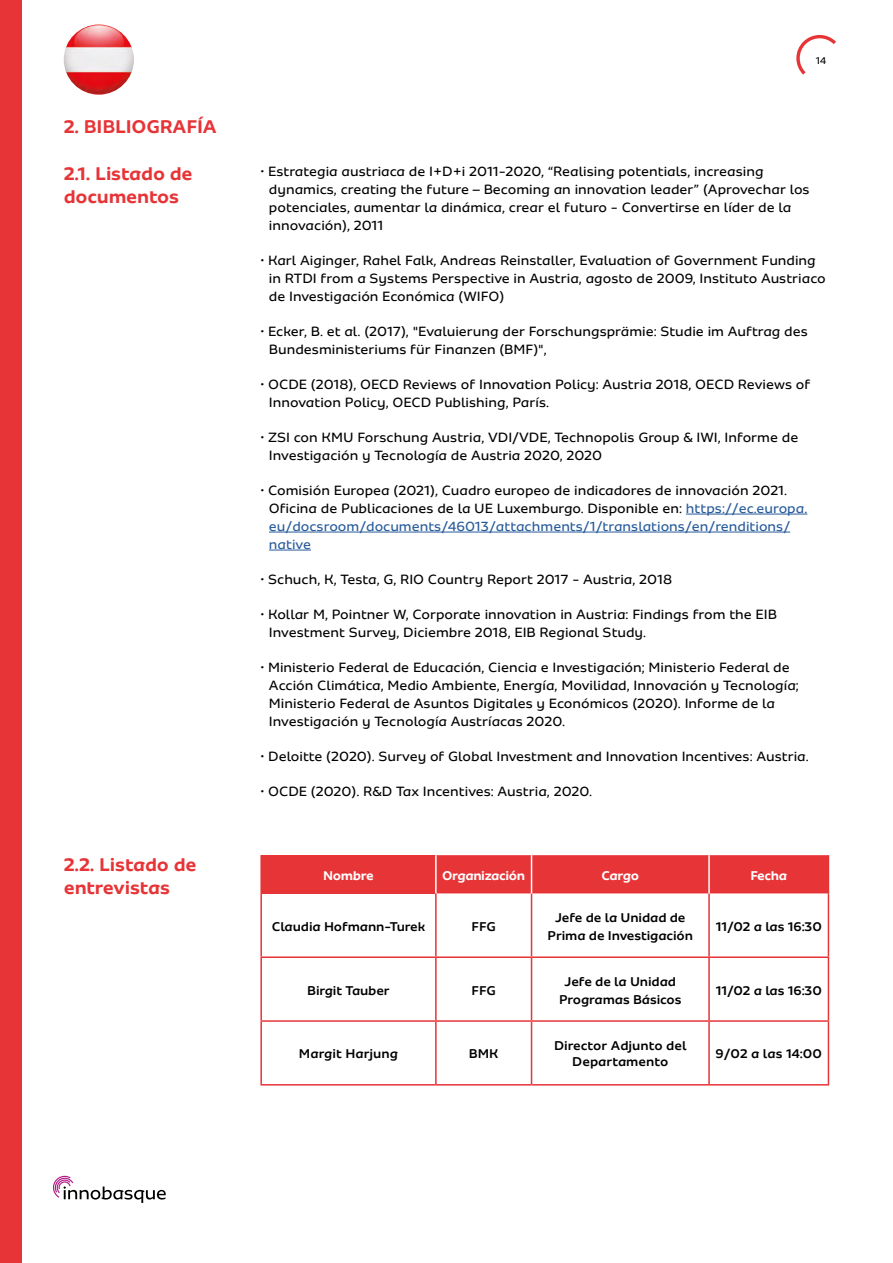
<style>
.page{position:relative;width:893px;height:1263px;background:#fff}
.page>*{position:absolute;margin:0;border:0;box-sizing:border-box;transform-origin:0 0}
.t1{font:700 19.5px/23.4px "Sua";letter-spacing:-.01em;color:#e73437}
.t2{font:14.25px/18px "Sua";color:#000}
.t3{font:500 13.5px/18px "Sua";letter-spacing:-.01em;color:#000;text-align:center}
.t4{font:700 13.5px "Sua";letter-spacing:-.03em;color:#fff}
.t5{font:10.5px "Sua";color:#000}
.s1{color:#275b9b}
</style>
<div class="page">
<div style="left:0;top:0;width:21px;height:1263px;background:#e73437"></div>
<img style="left:64px;top:25px;width:70px;height:70px;border-radius:35px">
<hr style="left:686px;top:514px;width:121px;height:1px;background:#275b9b">
<hr style="left:269px;top:532px;width:521px;height:1px;background:#275b9b">
<hr style="left:269px;top:550px;width:42px;height:1px;background:#275b9b">
<div style="left:261px;top:855px;width:175px;height:38px;background:#e73437"></div>
<div style="left:437px;top:855px;width:391px;height:38px;background:#e73437"></div>
<hr style="left:260px;top:893px;width:2px;height:63px;background:#e73437">
<hr style="left:435px;top:893px;width:2px;height:63px;background:#e73437">
<hr style="left:531px;top:893px;width:1px;height:63px;background:#e73437">
<hr style="left:708px;top:893px;width:2px;height:63px;background:#e73437">
<hr style="left:828px;top:893px;width:1px;height:63px;background:#e73437">
<hr style="left:260px;top:956px;width:176px;height:2px;background:#e73437">
<hr style="left:260px;top:958px;width:2px;height:62px;background:#e73437">
<hr style="left:436px;top:956px;width:95px;height:2px;background:#e73437">
<hr style="left:435px;top:958px;width:2px;height:62px;background:#e73437">
<hr style="left:531px;top:956px;width:178px;height:2px;background:#e73437">
<hr style="left:531px;top:958px;width:1px;height:62px;background:#e73437">
<hr style="left:709px;top:956px;width:120px;height:2px;background:#e73437">
<hr style="left:708px;top:958px;width:2px;height:62px;background:#e73437">
<hr style="left:828px;top:958px;width:1px;height:62px;background:#e73437">
<hr style="left:260px;top:1022px;width:2px;height:62px;background:#e73437">
<hr style="left:435px;top:1022px;width:2px;height:62px;background:#e73437">
<hr style="left:531px;top:1022px;width:1px;height:62px;background:#e73437">
<hr style="left:708px;top:1022px;width:2px;height:62px;background:#e73437">
<hr style="left:828px;top:1022px;width:1px;height:62px;background:#e73437">
<hr style="left:260px;top:1020px;width:176px;height:2px;background:#e73437">
<hr style="left:436px;top:1020px;width:95px;height:2px;background:#e73437">
<hr style="left:531px;top:1020px;width:178px;height:2px;background:#e73437">
<hr style="left:709px;top:1020px;width:120px;height:2px;background:#e73437">
<hr style="left:260px;top:1084px;width:176px;height:1px;background:#e73437">
<hr style="left:436px;top:1084px;width:95px;height:1px;background:#e73437">
<hr style="left:531px;top:1084px;width:178px;height:1px;background:#e73437">
<hr style="left:709px;top:1084px;width:120px;height:1px;background:#e73437">
<hr style="left:435px;top:855px;width:2px;height:38px;background:#fff">
<hr style="left:531px;top:855px;width:1px;height:38px;background:#fff">
<hr style="left:708px;top:855px;width:2px;height:38px;background:#fff">
<hr style="left:260px;top:855px;width:2px;height:38px;background:#e73437">
<hr style="left:828px;top:855px;width:1px;height:38px;background:#e73437">
<svg style="left:796px;top:35px;width:40px;height:40px"></svg>
<svg style="left:53px;top:1176px;width:113px;height:27px"></svg>
<h1 class="t1" style="left:64px;top:115px;width:154px">2. BIBLIOGRAFÍA</h1>
<h1 class="t1" style="left:64px;top:161px;width:130px">2.1. Listado de documentos</h1>
<h1 class="t1" style="left:64px;top:852px;width:134px">2.2. Listado de entrevistas</h1>
<p class="t5" style="left:816px;top:54px;width:12px">14</p>
<p class="t2" style="left:269px;top:162px;width:542px;text-indent:-9px">• Estrategia austriaca de I+D+i 2011-2020, “Realising potentials, increasing dynamics, creating the future – Becoming an innovation leader” (Aprovechar los potenciales, aumentar la dinámica, crear el futuro - Convertirse en líder de la innovación), 2011</p>
<p class="t2" style="left:269px;top:251px;width:558px;text-indent:-9px">• Karl Aiginger, Rahel Falk, Andreas Reinstaller, Evaluation of Government Funding in RTDI from a Systems Perspective in Austria, agosto de 2009, Instituto Austriaco de Investigación Económica (WIFO)</p>
<p class="t2" style="left:269px;top:322px;width:540px;text-indent:-9px">• Ecker, B. et al. (2017), "Evaluierung der Forschungsprämie: Studie im Auftrag des<br>Bundesministeriums für Finanzen (BMF)",</p>
<p class="t2" style="left:269px;top:375px;width:543px;text-indent:-9px">• OCDE (2018), OECD Reviews of Innovation Policy: Austria 2018, OECD Reviews of<br>Innovation Policy, OECD Publishing, París.</p>
<p class="t2" style="left:269px;top:428px;width:531px;text-indent:-9px">• ZSI con KMU Forschung Austria, VDI/VDE, Technopolis Group &amp; IWI, Informe de<br>Investigación y Tecnología de Austria 2020, 2020</p>
<p class="t2" style="left:269px;top:481px;width:540px;text-indent:-9px">• Comisión Europea (2021), Cuadro europeo de indicadores de innovación 2021.<br>Oficina de Publicaciones de la UE Luxemburgo. Disponible en: <span class="s1">https://ec.europa. eu/docsroom/documents/46013/attachments/1/translations/en/renditions/ native</span></p>
<p class="t2" style="left:260px;top:570px;width:413px">• Schuch, K, Testa, G, RIO Country Report 2017 - Austria, 2018</p>
<p class="t2" style="left:269px;top:605px;width:510px;text-indent:-9px">• Kollar M, Pointner W, Corporate innovation in Austria: Findings from the EIB<br>Investment Survey, Diciembre 2018, EIB Regional Study.</p>
<p class="t2" style="left:269px;top:658px;width:531px;text-indent:-9px">• Ministerio Federal de Educación, Ciencia e Investigación; Ministerio Federal de Acción Climática, Medio Ambiente, Energía, Movilidad, Innovación y Tecnología; Ministerio Federal de Asuntos Digitales y Económicos (2020). Informe de la Investigación y Tecnología Austríacas 2020.</p>
<p class="t2" style="left:260px;top:747px;width:550px">• Deloitte (2020). Survey of Global Investment and Innovation Incentives: Austria.</p>
<p class="t2" style="left:260px;top:782px;width:333px">• OCDE (2020). R&amp;D Tax Incentives: Austria, 2020.</p>
<p class="t4" style="left:323px;top:867px;width:52px">Nombre</p>
<p class="t4" style="left:442px;top:867px;width:85px">Organización</p>
<p class="t4" style="left:601px;top:867px;width:39px">Cargo</p>
<p class="t4" style="left:750px;top:867px;width:38px">Fecha</p>
<p class="t3" style="left:272px;top:917px;width:155px">Claudia Hofmann-Turek</p>
<p class="t3" style="left:472px;top:917px;width:26px">FFG</p>
<p class="t3" style="left:548px;top:908px;width:147px">Jefe de la Unidad de<br>Prima de Investigación</p>
<p class="t3" style="left:716px;top:917px;width:108px">11/02 a las 16:30</p>
<p class="t3" style="left:307px;top:981px;width:84px">Birgit Tauber</p>
<p class="t3" style="left:472px;top:981px;width:26px">FFG</p>
<p class="t3" style="left:559px;top:972px;width:124px">Jefe de la Unidad<br>Programas Básicos</p>
<p class="t3" style="left:716px;top:981px;width:108px">11/02 a las 16:30</p>
<p class="t3" style="left:299px;top:1045px;width:101px">Margit Harjung</p>
<p class="t3" style="left:469px;top:1045px;width:31px">BMK</p>
<p class="t3" style="left:554px;top:1037px;width:134px;line-height:16.2px">Director Adjunto del<br>Departamento</p>
<p class="t3" style="left:716px;top:1045px;width:108px">9/02 a las 14:00</p>
</div>
